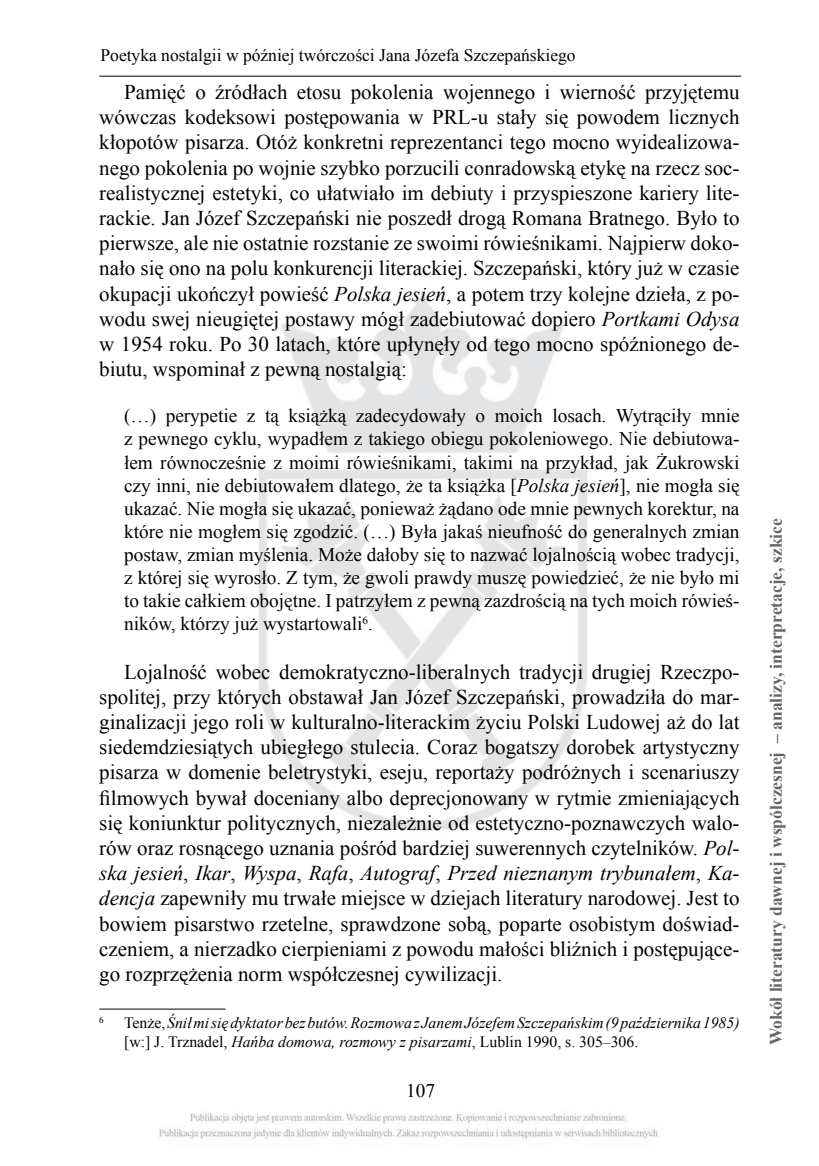
<style>
.page{position:relative;width:819px;height:1166px;background:#fff}
.page>*{position:absolute;margin:0;border:0;box-sizing:border-box;transform-origin:0 0}
.t1{font:21px/25.2px "Times New Roman";color:#000;text-align:justify}
.t2{font:19.25px/23.1px "Times New Roman";color:#000;text-align:justify}
.t3{font:700 17.5px "Times New Roman";color:#646567}
.t4{font:17.5px "Times New Roman";color:#000}
.t5{font:italic 15.75px/18.9px "Times New Roman";color:#000}
.s1{font-style:italic}
.s2{font-style:normal}
</style>
<div class="page">
<img style="left:99px;top:75px;width:643px;height:1064px">
<hr style="left:99px;top:76px;width:642px;height:1px;background:#000">
<hr style="left:99px;top:1008px;width:126px;height:1px;background:#000">
<p class="t4" style="left:100px;top:43px;width:476px">Poetyka nostalgii w później twórczości Jana Józefa Szczepańskiego</p>
<p class="t1" style="left:99px;top:79px;width:641px;text-indent:25px">Pamięć o źródłach etosu pokolenia wojennego i wierność przyjętemu wówczas kodeksowi postępowania w PRL-u stały się powodem licznych kłopotów pisarza. Otóż konkretni reprezentanci tego mocno wyidealizowa&shy;nego pokolenia po wojnie szybko porzucili conradowską etykę na rzecz soc&shy;realistycznej estetyki, co ułatwiało im debiuty i przyspieszone kariery lite&shy;rackie. Jan Józef Szczepański nie poszedł drogą Romana Bratnego. Było to pierwsze, ale nie ostatnie rozstanie ze swoimi rówieśnikami. Najpierw doko&shy;nało się ono na polu konkurencji literackiej. Szczepański, który już w czasie okupacji ukończył powieść <span class="s1">Polska jesień</span>, a potem trzy kolejne dzieła, z po&shy;wodu swej nieugiętej postawy mógł zadebiutować dopiero <span class="s1">Portkami Odysa </span>w 1954 roku. Po 30 latach, które upłynęły od tego mocno spóźnionego de&shy;biutu, wspominał z pewną nostalgią:</p>
<p class="t2" style="left:124px;top:404px;width:617px">(…) perypetie z tą książką zadecydowały o moich losach. Wytrąciły mnie z pewnego cyklu, wypadłem z takiego obiegu pokoleniowego. Nie debiutowa&shy;łem równocześnie z moimi rówieśnikami, takimi na przykład, jak Żukrowski czy inni, nie debiutowałem dlatego, że ta książka [<span class="s1">Polska jesień</span>], nie mogła się ukazać. Nie mogła się ukazać, ponieważ żądano ode mnie pewnych korektur, na które nie mogłem się zgodzić. (…) Była jakaś nieufność do generalnych zmian postaw, zmian myślenia. Może dałoby się to nazwać lojalnością wobec tradycji, z której się wyrosło. Z tym, że gwoli prawdy muszę powiedzieć, że nie było mi to takie całkiem obojętne. I patrzyłem z pewną zazdrością na tych moich rówieś&shy;ników, którzy już wystartowali .</p>
<p class="t1" style="left:99px;top:659px;width:641px;text-indent:25px">Lojalność wobec demokratyczno-liberalnych tradycji drugiej Rzeczpo&shy;spolitej, przy których obstawał Jan Józef Szczepański, prowadziła do mar&shy;ginalizacji jego roli w kulturalno-literackim życiu Polski Ludowej aż do lat siedemdziesiątych ubiegłego stulecia. Coraz bogatszy dorobek artystyczny pisarza w domenie beletrystyki, eseju, reportaży podróżnych i scenariuszy filmowych bywał doceniany albo deprecjonowany w rytmie zmieniających się koniunktur politycznych, niezależnie od estetyczno-poznawczych walo&shy;rów oraz rosnącego uznania pośród bardziej suwerennych czytelników. <span class="s1">Pol&shy;ska jesień</span>, <span class="s1">Ikar</span>, <span class="s1">Wyspa</span>, <span class="s1">Rafa</span>, <span class="s1">Autograf</span>, <span class="s1">Przed nieznanym trybunałem</span>, <span class="s1">Ka&shy;dencja</span> zapewniły mu trwałe miejsce w dziejach literatury narodowej. Jest to bowiem pisarstwo rzetelne, sprawdzone sobą, poparte osobistym doświad&shy;czeniem, a nierzadko cierpieniami z powodu małości bliźnich i postępujące&shy;go rozprzężenia norm współczesnej cywilizacji.</p>
<p class="t5" style="left:124px;top:1013px;width:617px"><span class="s2">Tenże,</span> Śnił mi się dyktator bez butów. Rozmowa z Janem Józefem Szczepańskim (9 października 1985) <span class="s2">[w:] J. Trznadel,</span> Hańba domowa, rozmowy z pisarzami<span class="s2">, Lublin 1990, s. 305</span>–<span class="s2">306.</span></p>
<p class="t2" style="left:406px;top:1079px;width:30px">107</p>
<p class="t3" style="left:763px;top:1045px;width:529px;rotate:-90deg">Wokół literatury dawnej i współczesnej – analizy, interpretacje, szkice</p>
</div>
